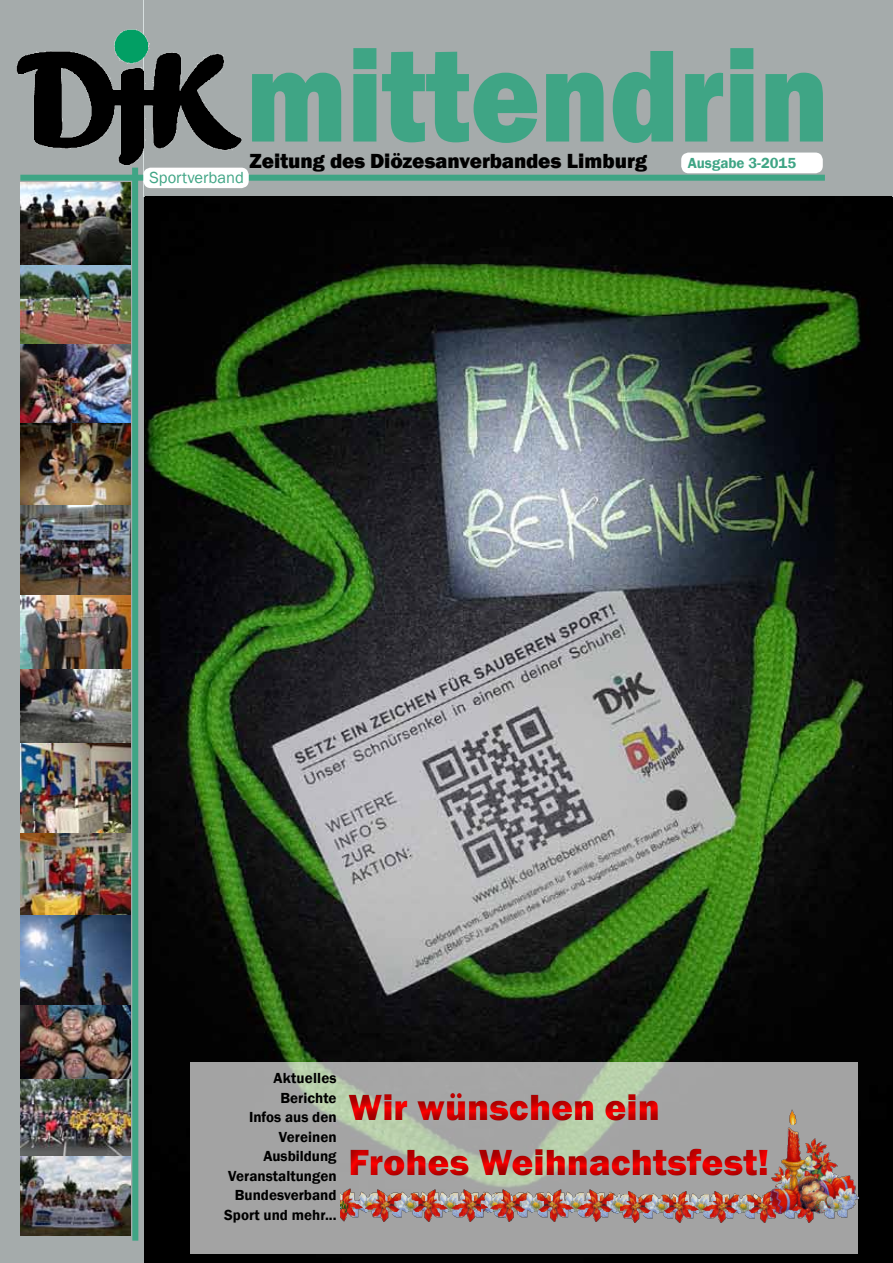
<style>
.page{position:relative;width:893px;height:1263px;background:#fff}
.page>*{position:absolute;margin:0;border:0;box-sizing:border-box;transform-origin:0 0}
.t1{font:800 135.9px "Franklin Gothic";color:#3fa585;scale:.87 1}
.t2{font:800 37.5px/55.5px "Franklin Gothic";color:#f00}
.t3{font:800 21px "Franklin Gothic";letter-spacing:-.01em;color:#000}
.t4{font:16.5px "Franklin Gothic";color:#3fa585}
.t5{font:600 15px/19.5px "Franklin Gothic";color:#000;text-align:right}
.t6{font:600 15px "Franklin Gothic";color:#3fa585}
</style>
<div class="page">
<div style="left:144px;top:0;width:749px;height:197px;background:#a5abab"></div>
<div style="left:681px;top:153px;width:142px;height:20px;background:#fff;border-radius:8px"></div>
<div style="left:0;top:0;width:143px;height:1263px;background:#a5abab"></div>
<div style="left:20px;top:175px;width:805px;height:6px;background:#3fa585"></div>
<div style="left:132px;top:168px;width:6px;height:1073px;background:#3fa585"></div>
<div style="left:143px;top:168px;width:106px;height:20px;background:#fff;border-radius:8px"></div>
<img style="left:21px;top:829px;width:110px;height:256px">
<img style="left:21px;top:594px;width:109px;height:149px">
<img style="left:21px;top:183px;width:109px;height:240px">
<img style="left:21px;top:423px;width:109px;height:171px">
<img style="left:20px;top:1080px;width:110px;height:79px">
<img style="left:21px;top:743px;width:109px;height:90px">
<img style="left:21px;top:1157px;width:109px;height:78px">
<img style="left:13px;top:26px;width:233px;height:146px">
<img style="left:146px;top:197px;width:746px;height:1066px">
<div style="left:190px;top:1063px;width:667px;height:191px;background:#a3a3a3"></div>
<div style="left:339px;top:1074px;width:444px;height:120px;background:#000;opacity:.5"></div>
<img style="left:612px;top:1110px;width:248px;height:112px">
<img style="left:340px;top:1177px;width:142px;height:44px">
<img style="left:482px;top:1177px;width:138px;height:44px">
<h1 class="t1" style="left:246px;top:8px;width:672px">mittendrin</h1>
<p class="t6" style="left:688px;top:154px;width:110px">Ausgabe 3-2015</p>
<h3 class="t3" style="left:250px;top:147px;width:399px">Zeitung des Diözesanverbandes Limburg</h3>
<p class="t4" style="left:150px;top:167px;width:96px">Sportverband</p>
<p class="t5" style="left:224px;top:1068px;width:114px">Aktuelles<br>Berichte<br>Infos aus den<br>Vereinen<br>Ausbildung<br>Veranstaltungen<br>Bundesverband<br>Sport und mehr...</p>
<h2 class="t2" style="left:349px;top:1079px;width:422px">Wir wünschen ein<br>Frohes Weihnachtsfest!</h2>
</div>
